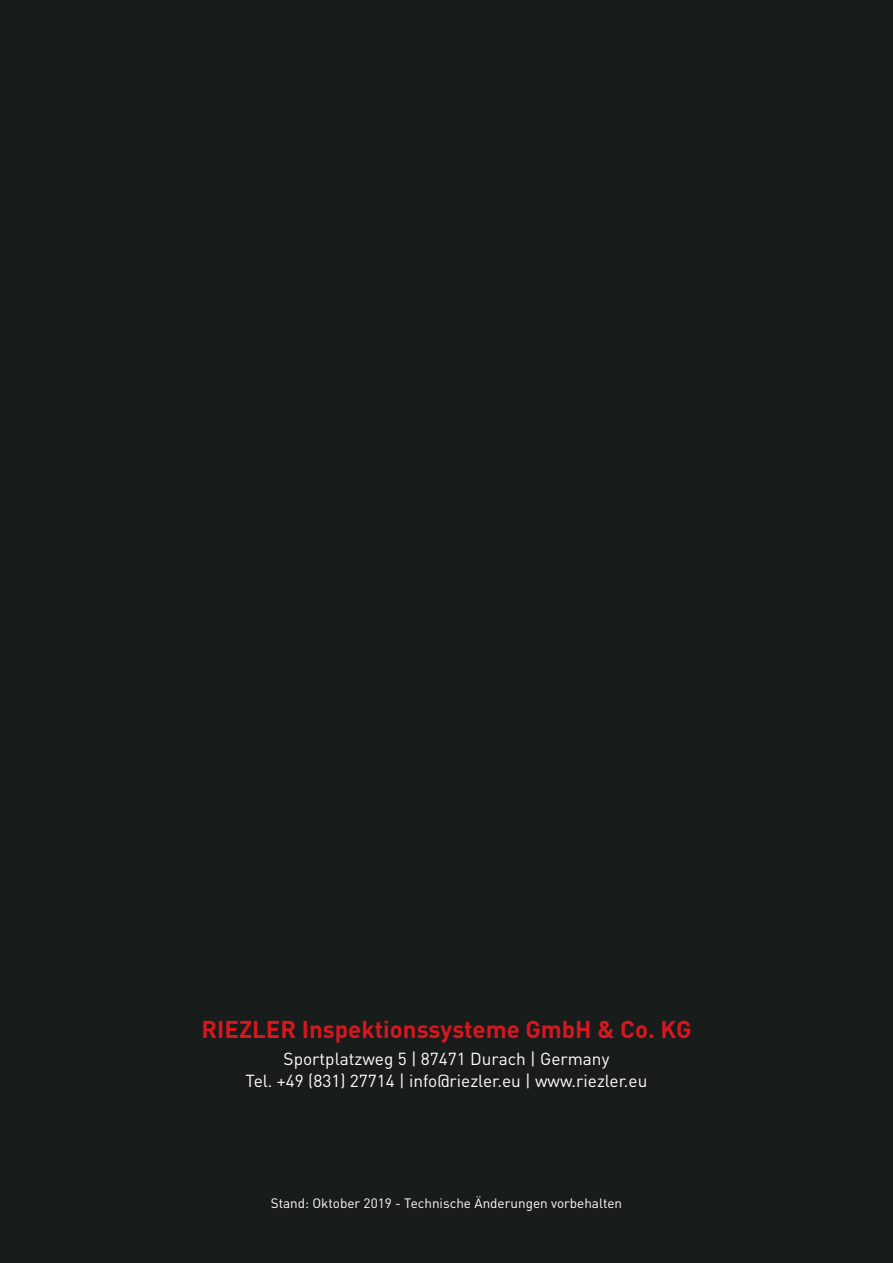
<style>
.page{position:relative;width:893px;height:1263px;background:#181c1a}
.page>*{position:absolute;margin:0;border:0;box-sizing:border-box;transform-origin:0 0}
.t1{font:700 24px "DIN Pro";color:#d7171f}
.t2{font:17.25px/22.5px "DIN Pro";color:#fff;text-align:center}
.t3{font:13.5px "DIN Pro";color:#fff}
</style>
<div class="page">
<h1 class="t1" style="left:201px;top:1013px;width:491px">RIEZLER Inspektionssysteme GmbH &amp; Co. KG</h1>
<p class="t2" style="left:246px;top:1047px;width:403px">Sportplatzweg 5 | 87471 Durach | Germany<br>Tel. +49 (831) 27714 | info@riezler.eu | www.riezler.eu</p>
<p class="t3" style="left:271px;top:1193px;width:353px">Stand: Oktober 2019 - Technische Änderungen vorbehalten</p>
</div>
